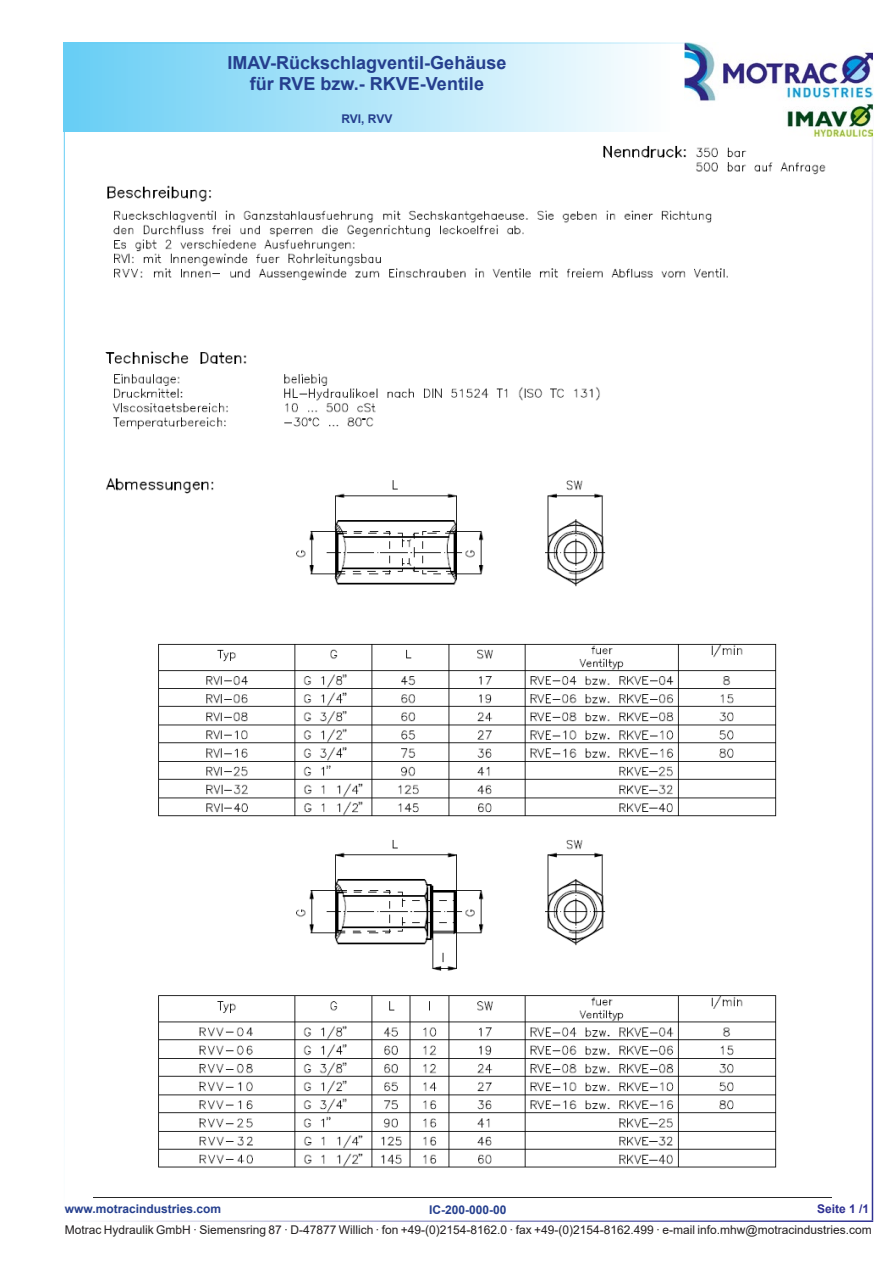
<style>
.page{position:relative;width:893px;height:1263px;background:#fff}
.page>*{position:absolute;margin:0;border:0;box-sizing:border-box;transform-origin:0 0}
.t1{font:700 18px/21.6px "Arial";color:#253f8e;text-align:center}
.t2{font:12px "Arial";color:#231f20}
.t3{font:700 12px "Arial";color:#253f8e}
.t4{font:700 12px "Arial";color:#2e3092}
</style>
<div class="page">
<div style="left:64px;top:43px;width:606px;height:89px;background:linear-gradient(to right,#66cef5,#fdfefe)"></div>
<hr style="left:64px;top:43px;width:808px;height:1px;background:#67cef5">
<hr style="left:64px;top:1220px;width:809px;height:2px;background:#2e3092">
<hr style="left:64px;top:43px;width:1px;height:1177px;background:#67cef5">
<hr style="left:872px;top:43px;width:1px;height:1177px;background:#2e3092">
<img style="left:685px;top:43px;width:187px;height:93px">
<img style="left:105px;top:145px;width:721px;height:442px">
<img style="left:158px;top:643px;width:619px;height:525px">
<h1 class="t1" style="left:228px;top:52px;width:280px">IMAV-Rückschlagventil-Gehäuse für RVE bzw.- RKVE-Ventile</h1>
<p class="t3" style="left:341px;top:110px;width:52px">RVI, RVV</p>
<p class="t3" style="left:65px;top:1201px;width:158px">www.motracindustries.com</p>
<p class="t4" style="left:817px;top:1201px;width:54px">Seite 1 /1</p>
<p class="t2" style="left:65px;top:1221px;width:808px">Motrac Hydraulik GmbH · Siemensring 87 · D-47877 Willich · fon +49-(0)2154-8162.0 · fax +49-(0)2154-8162.499 · e-mail info.mhw@motracindustries.com</p>
<p class="t3" style="left:429px;top:1202px;width:79px">IC-200-000-00</p>
</div>
